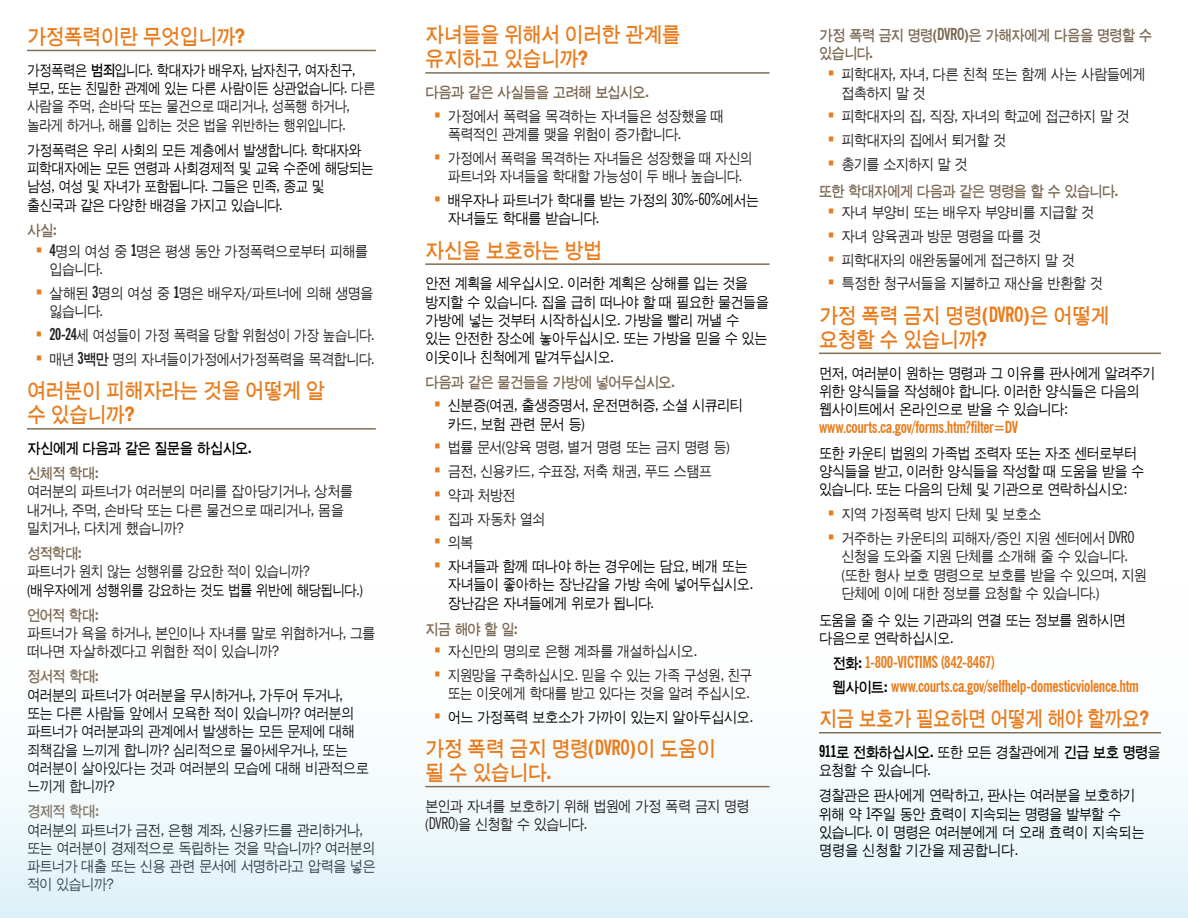
<style>
.page{position:relative;width:1188px;height:918px;background:#fff}
.page>*{position:absolute;margin:0;border:0;box-sizing:border-box;transform-origin:0 0}
.t1{font:700 21px/24px "Un Dotum";letter-spacing:-.025em;color:#e87c1d;scale:.9 1}
.t2{font:700 21px "Un Dotum";letter-spacing:-.025em;color:#e87c1d;scale:.85 1}
.t3{font:700 condensed 16.5px/23.7px "News Gothic BT";letter-spacing:-.02em;color:#e87c1d;scale:.9 1}
.t4{font:15px/18.3px "Un Dotum";letter-spacing:-.07em;color:#000;scale:.9 1}
.t5{font:15px/18.3px "Un Dotum";letter-spacing:-.075em;color:#231f20;scale:.9 1}
.t6{font:15px/18.3px "Un Dotum";letter-spacing:-.075em;color:#231f20;scale:.85 1}
.t7{font:15px/18.3px "Un Dotum";letter-spacing:-.07em;color:#000;scale:.89 1}
.t8{font:700 15px/18.3px "Un Dotum";letter-spacing:-.065em;color:#7c6954;scale:.9 1}
.t9{font:15px/18.3px "Un Dotum";letter-spacing:-.07em;color:#000;scale:.87 1}
.t10{font:15px/18.3px "Un Dotum";letter-spacing:-.075em;color:#231f20;text-align:center;scale:.86 1}
.t11{font:15px/18.3px "Un Dotum";letter-spacing:-.07em;color:#000;scale:.86 1}
.t12{font:15px/18.3px "Un Dotum";letter-spacing:-.075em;color:#231f20;text-align:right;scale:.87 1}
.t13{font:15px/18.3px "Un Dotum";letter-spacing:-.055em;color:#231f20;scale:.9 1}
.t14{font:15px "Un Dotum";letter-spacing:-.075em;color:#231f20;scale:.89 1}
.t15{font:700 15px "Un Dotum";letter-spacing:-.06em;color:#000;scale:.9 1}
.t16{font:15px "Un Dotum";letter-spacing:-.05em;color:#231f20;scale:.9 1}
.s1{color:#000}
.s2{font-weight:700;color:#000}
.s3{color:#e87c1d}
.s4{font-family:"News Gothic BT";font-weight:700;font-stretch:condensed;font-size:16.5px}
.s5{font-weight:700}
.s6{font-weight:700;color:#7c6954}
.s7{color:#231f20}
.s8{font-family:"News Gothic BT";font-stretch:condensed;font-size:16.5px}
.s9{font-family:"News Gothic BT";font-stretch:condensed}
.s10{font-family:"Un Dotum";font-stretch:normal;font-size:15px;color:#000}
</style>
<div class="page">
<hr style="left:27px;top:50px;width:349px;height:1px;background:#806f57">
<hr style="left:27px;top:428px;width:349px;height:2px;background:#806f57">
<div style="left:0;top:443px;width:1188px;height:475px;background:linear-gradient(to bottom,#fff,#e8f5fa)"></div>
<hr style="left:425px;top:72px;width:345px;height:2px;background:#806f57">
<hr style="left:425px;top:263px;width:345px;height:2px;background:#806f57">
<hr style="left:425px;top:786px;width:345px;height:1px;background:#806f57">
<hr style="left:819px;top:353px;width:342px;height:1px;background:#806f57">
<hr style="left:819px;top:732px;width:342px;height:1px;background:#806f57">
<h3 class="t1" style="left:27px;top:23px;width:244px">가정폭력이란 무엇입니까?</h3>
<p class="t6" style="left:27px;top:60px;width:412px"><span class="s1">가정폭력은</span> <span class="s2">범죄</span><span class="s1">입니다. 학대자가 배우자, 남자친구, 여자친구, 부모, 또는 친밀한 관계에 있는 다른 사람이든 상관없습니다.</span> 다른 사람을 주먹, 손바닥 또는 물건으로 때리거나, 성폭행 하거나, 놀라게 하거나, 해를 입히는 것은 법을 위반하는 행위입니다.</p>
<p class="t9" style="left:27px;top:140px;width:400px">가정폭력은 우리 사회의 모든 계층에서 발생합니다. 학대자와 피학대자에는 모든 연령과 사회경제적 및 교육 수준에 해당되는 남성, 여성 및 자녀가 포함됩니다. 그들은 민족, 종교 및 출신국과 같은 다양한 배경을 가지고 있습니다.</p>
<p class="t8" style="left:27px;top:220px;width:35px">사실:</p>
<p class="t5" style="left:49px;top:242px;width:356px;text-indent:-14px"><span class="s3">▪</span> <span class="s4">4</span>명의 여성 중 <span class="s4">1</span>명은 평생 동안 가정폭력으로부터 피해를 입습니다.</p>
<p class="t5" style="left:50px;top:284px;width:362px;text-indent:-14px"><span class="s3">▪</span> 살해된 <span class="s4">3</span>명의 여성 중 <span class="s4">1</span>명은 배우자/파트너에 의해 생명을 잃습니다.</p>
<p class="t10" style="left:36px;top:326px;width:395px"><span class="s3">▪</span> <span class="s4">20-24</span>세 여성들이 가정 폭력을 당할 위험성이 가장 높습니다.</p>
<p class="t14" style="left:36px;top:349px;width:382px"><span class="s3">▪</span> 매년 <span class="s4">3</span><span class="s5">백만</span> 명의 자녀들이가정에서가정폭력을 목격합니다.</p>
<h3 class="t1" style="left:27px;top:378px;width:332px">여러분이 피해자라는 것을 어떻게 알 수 있습니까?</h3>
<p class="t15" style="left:27px;top:439px;width:251px">자신에게 다음과 같은 질문을 하십시오.</p>
<p class="t5" style="left:27px;top:464px;width:364px"><span class="s6">신체적 학대:<br></span>여러분의 파트너가 여러분의 머리를 잡아당기거나, 상처를 내거나, 주먹, 손바닥 또는 다른 물건으로 때리거나, 몸을 밀치거나, 다치게 했습니까?</p>
<p class="t11" style="left:27px;top:544px;width:392px"><span class="s6">성적학대:<br></span><span class="s7">파트너가 원치 않는 성행위를 강요한 적이 있습니까? </span>(배우자에게 성행위를 강요하는 것도 법률 위반에 해당됩니다.)</p>
<p class="t5" style="left:27px;top:605px;width:389px"><span class="s6">언어적 학대:<br></span>파트너가 욕을 하거나, 본인이나 자녀를 말로 위협하거나, 그를 떠나면 자살하겠다고 위협한 적이 있습니까?</p>
<p class="t4" style="left:27px;top:667px;width:382px"><span class="s6">정서적 학대:<br></span>여러분의 파트너가 여러분을 무시하거나, 가두어 두거나, 또는 다른 사람들 앞에서 모욕한 적이 있습니까? 여러분의 파트너가 여러분과의 관계에서 발생하는 모든 문제에 대해 죄책감을 느끼게 합니까? 심리적으로 몰아세우거나, 또는 여러분이 살아있다는 것과 여러분의 모습에 대해 비관적으로 느끼게 합니까?</p>
<p class="t4" style="left:27px;top:802px;width:389px"><span class="s6">경제적 학대:<br></span>여러분의 파트너가 금전, 은행 계좌, 신용카드를 관리하거나, 또는 여러분이 경제적으로 독립하는 것을 막습니까? 여러분의 파트너가 대출 또는 신용 관련 문서에 서명하라고 압력을 넣은 적이 있습니까?</p>
<h3 class="t1" style="left:425px;top:22px;width:286px">자녀들을 위해서 이러한 관계를 유지하고 있습니까?</h3>
<p class="t8" style="left:425px;top:83px;width:250px">다음과 같은 사실들을 고려해 보십시오.</p>
<p class="t5" style="left:448px;top:106px;width:309px;text-indent:-14px"><span class="s3">▪</span> 가정에서 폭력을 목격하는 자녀들은 성장했을 때 폭력적인 관계를 맺을 위험이 증가합니다.</p>
<p class="t10" style="left:434px;top:148px;width:372px"><span class="s3">▪</span> 가정에서 폭력을 목격하는 자녀들은 성장했을 때 자신의 파트너와 자녀들을 학대할 가능성이 두 배나 높습니다.</p>
<p class="t4" style="left:448px;top:190px;width:348px;text-indent:-14px"><span class="s3">▪</span> 배우자나 파트너가 학대를 받는 가정의 <span class="s8">30%-60%</span>에서는 자녀들도 학대를 받습니다.</p>
<h3 class="t1" style="left:425px;top:237px;width:198px">자신을 보호하는 방법</h3>
<p class="t4" style="left:425px;top:274px;width:384px">안전 계획을 세우십시오. 이러한 계획은 상해를 입는 것을 방지할 수 있습니다. 집을 급히 떠나야 할 때 필요한 물건들을 가방에 넣는 것부터 시작하십시오. 가방을 빨리 꺼낼 수 있는 안전한 장소에 놓아두십시오. 또는 가방을 믿을 수 있는 이웃이나 친척에게 맡겨두십시오.</p>
<p class="t8" style="left:425px;top:372px;width:279px">다음과 같은 물건들을 가방에 넣어두십시오.</p>
<p class="t4" style="left:448px;top:396px;width:330px;text-indent:-14px"><span class="s3">▪</span> 신분증(여권, 출생증명서, 운전면허증, 소셜 시큐리티 카드, 보험 관련 문서 등)</p>
<p class="t5" style="left:434px;top:438px;width:330px"><span class="s3">▪</span> 법률 문서(양육 명령, 별거 명령 또는 금지 명령 등)</p>
<p class="t5" style="left:434px;top:462px;width:311px"><span class="s3">▪</span> 금전, 신용카드, 수표장, 저축 채권, 푸드 스탬프</p>
<p class="t5" style="left:434px;top:485px;width:92px"><span class="s3">▪</span> 약과 처방전</p>
<p class="t5" style="left:434px;top:509px;width:125px"><span class="s3">▪</span> 집과 자동차 열쇠</p>
<p class="t5" style="left:434px;top:533px;width:45px"><span class="s3">▪</span> 의복</p>
<p class="t4" style="left:448px;top:556px;width:341px;text-indent:-14px"><span class="s3">▪</span> 자녀들과 함께 떠나야 하는 경우에는 담요, 베개 또는 자녀들이 좋아하는 장난감을 가방 속에 넣어두십시오. 장난감은 자녀들에게 위로가 됩니다.</p>
<p class="t8" style="left:425px;top:620px;width:104px">지금 해야 할 일:</p>
<p class="t5" style="left:434px;top:641px;width:294px"><span class="s3">▪</span> 자신만의 명의로 은행 계좌를 개설하십시오.</p>
<p class="t12" style="left:434px;top:665px;width:367px"><span class="s3">▪</span> 지원망을 구축하십시오. 믿을 수 있는 가족 구성원, 친구 또는 이웃에게 학대를 받고 있다는 것을 알려 주십시오.</p>
<p class="t4" style="left:434px;top:707px;width:356px"><span class="s3">▪</span> 어느 가정폭력 보호소가 가까이 있는지 알아두십시오.</p>
<h3 class="t1" style="left:425px;top:736px;width:324px">가정 폭력 금지 명령(<span class="s9">DVRO</span>)이 도움이 될 수 있습니다.</h3>
<p class="t5" style="left:425px;top:796px;width:362px">본인과 자녀를 보호하기 위해 법원에 가정 폭력 금지 명령 (<span class="s8">DVRO</span>)을 신청할 수 있습니다.</p>
<p class="t8" style="left:819px;top:25px;width:372px">가정 폭력 금지 명령(<span class="s8">DVRO</span>)은 가해자에게 다음을 명령할 수 있습니다.</p>
<p class="t13" style="left:842px;top:65px;width:340px;text-indent:-14px"><span class="s3">▪</span> 피학대자, 자녀, 다른 친척 또는 함께 사는 사람들에게 접촉하지 말 것</p>
<p class="t5" style="left:828px;top:107px;width:337px"><span class="s3">▪</span> 피학대자의 집, 직장, 자녀의 학교에 접근하지 말 것</p>
<p class="t5" style="left:828px;top:131px;width:200px"><span class="s3">▪</span> 피학대자의 집에서 퇴거할 것</p>
<p class="t5" style="left:828px;top:154px;width:157px"><span class="s3">▪</span> 총기를 소지하지 말 것</p>
<p class="t8" style="left:819px;top:181px;width:334px">또한 학대자에게 다음과 같은 명령을 할 수 있습니다.</p>
<p class="t5" style="left:828px;top:203px;width:298px"><span class="s3">▪</span> 자녀 부양비 또는 배우자 부양비를 지급할 것</p>
<p class="t13" style="left:828px;top:226px;width:239px"><span class="s3">▪</span> 자녀 양육권과 방문 명령을 따를 것</p>
<p class="t5" style="left:828px;top:250px;width:276px"><span class="s3">▪</span> 피학대자의 애완동물에게 접근하지 말 것</p>
<p class="t5" style="left:828px;top:274px;width:307px"><span class="s3">▪</span> 특정한 청구서들을 지불하고 재산을 반환할 것</p>
<h3 class="t1" style="left:819px;top:302px;width:324px">가정 폭력 금지 명령(<span class="s9">DVRO</span>)은 어떻게 요청할 수 있습니까?</h3>
<p class="t4" style="left:819px;top:363px;width:376px">먼저, 여러분이 원하는 명령과 그 이유를 판사에게 알려주기 위한 양식들을 작성해야 합니다. 이러한 양식들은 다음의 웹사이트에서 온라인으로 받을 수 있습니다:</p>
<p class="t3" style="left:819px;top:415px;width:223px">www.courts.ca.gov/forms.htm?filter=DV</p>
<p class="t7" style="left:819px;top:443px;width:367px">또한 카운티 법원의 가족법 조력자 또는 자조 센터로부터 양식들을 받고, 이러한 양식들을 작성할 때 도움을 받을 수 있습니다. 또는 다음의 단체 및 기관으로 연락하십시오:</p>
<p class="t16" style="left:828px;top:505px;width:239px"><span class="s3">▪</span> 지역 가정폭력 방지 단체 및 보호소</p>
<p class="t5" style="left:842px;top:528px;width:341px;text-indent:-14px"><span class="s3">▪</span> 거주하는 카운티의 피해자/증인 지원 센터에서 <span class="s8">DVRO </span>신청을 도와줄 지원 단체를 소개해 줄 수 있습니다. (또한 형사 보호 명령으로 보호를 받을 수 있으며, 지원 단체에 이에 대한 정보를 요청할 수 있습니다.)</p>
<p class="t7" style="left:819px;top:610px;width:347px">도움을 줄 수 있는 기관과의 연결 또는 정보를 원하시면 다음으로 연락하십시오.</p>
<p class="t3" style="left:832px;top:650px;width:342px"><span class="s10">전화:</span> 1-800-VICTIMS (842-8467)<br><span class="s10">웹사이트:</span> www.courts.ca.gov/selfhelp-domesticviolence.htm</p>
<h3 class="t2" style="left:819px;top:705px;width:390px">지금 보호가 필요하면 어떻게 해야 할까요?</h3>
<p class="t4" style="left:819px;top:743px;width:381px"><span class="s4">911</span><span class="s5">로 전화하십시오.</span> 또한 모든 경찰관에게 <span class="s5">긴급 보호 명령</span>을 요청할 수 있습니다.</p>
<p class="t4" style="left:819px;top:786px;width:364px">경찰관은 판사에게 연락하고, 판사는 여러분을 보호하기 위해 약 <span class="s8">1</span>주일 동안 효력이 지속되는 명령을 발부할 수 있습니다. 이 명령은 여러분에게 더 오래 효력이 지속되는 명령을 신청할 기간을 제공합니다.</p>
</div>
